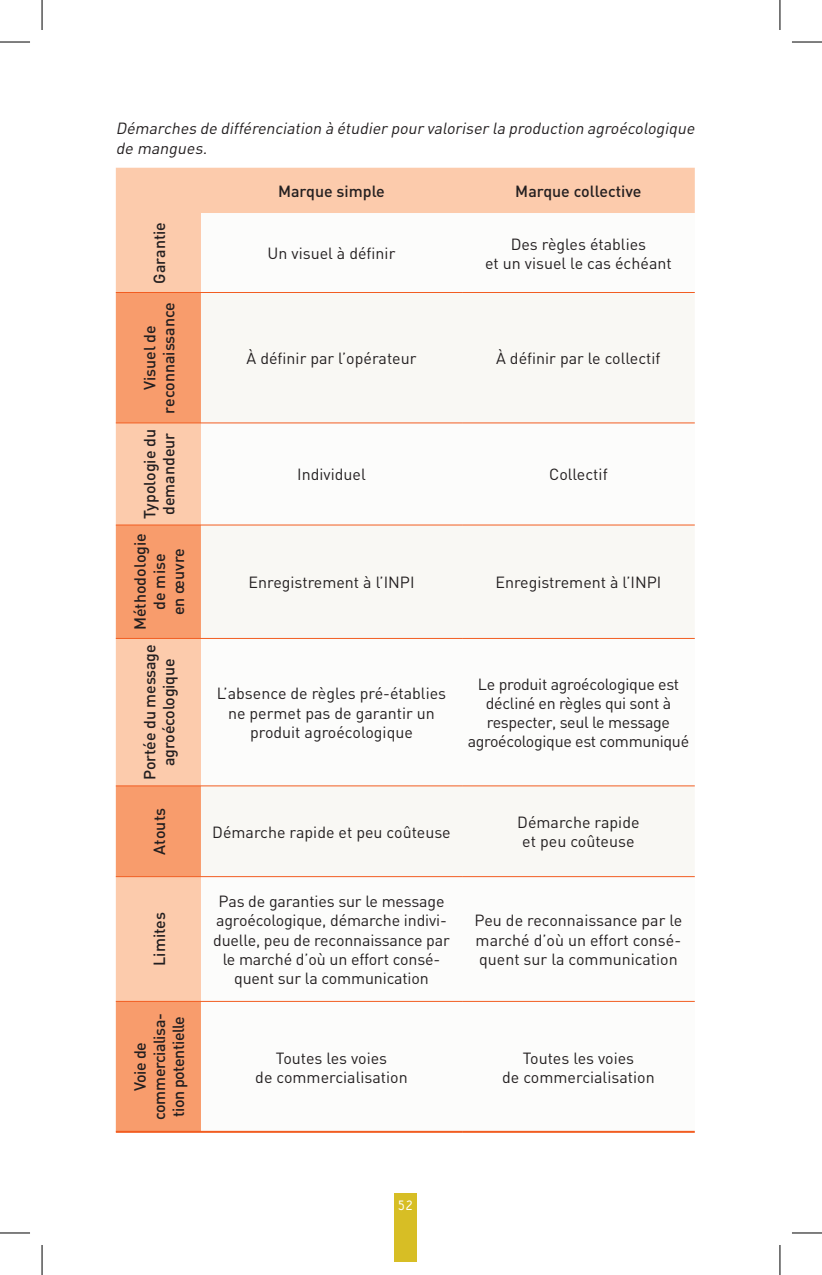
<style>
.page{position:relative;width:822px;height:1275px;background:#fff}
.page>*{position:absolute;margin:0;border:0;box-sizing:border-box;transform-origin:0 0}
.t1{font:16px/19.2px "DIN";color:#231f20;text-align:center}
.t2{font:500 16px/19.2px "DIN";color:#231f20;text-align:center}
.t3{font:16px/19.2px "DIN";letter-spacing:-.02em;color:#231f20;text-align:center}
.t4{font:italic 16px/20px "DIN";color:#231f20}
.t5{font:500 16px/19.2px "DIN";letter-spacing:-.03em;color:#231f20;text-align:center}
.t6{font:14px "VSV Melon Regular";color:#fff}
</style>
<div class="page">
<div style="left:116px;top:168px;width:578px;height:124px;background:#fccbac"></div>
<svg style="left:201px;top:213px;width:493px;height:788px"></svg>
<svg style="left:116px;top:293px;width:85px;height:837px;background:#f9b088"></svg>
<div style="left:201px;top:293px;width:493px;height:583px;background:#f9f8f4"></div>
<hr style="left:116px;top:292px;width:85px;height:1px;background:#f25d21">
<hr style="left:201px;top:292px;width:261px;height:1px;background:#f25d21">
<hr style="left:462px;top:292px;width:232px;height:1px;background:#f25d21">
<hr style="left:116px;top:422px;width:85px;height:1px;background:#f25d21">
<hr style="left:201px;top:422px;width:261px;height:1px;background:#f25d21">
<hr style="left:462px;top:422px;width:232px;height:1px;background:#f25d21">
<hr style="left:116px;top:524px;width:85px;height:1px;background:#f25d21">
<hr style="left:201px;top:524px;width:261px;height:1px;background:#f25d21">
<hr style="left:462px;top:524px;width:232px;height:1px;background:#f25d21">
<hr style="left:116px;top:638px;width:85px;height:1px;background:#f25d21">
<hr style="left:201px;top:638px;width:261px;height:1px;background:#f25d21">
<hr style="left:462px;top:638px;width:232px;height:1px;background:#f25d21">
<hr style="left:116px;top:785px;width:85px;height:1px;background:#f25d21">
<hr style="left:201px;top:785px;width:261px;height:1px;background:#f25d21">
<hr style="left:462px;top:785px;width:232px;height:1px;background:#f25d21">
<hr style="left:116px;top:1001px;width:85px;height:1px;background:#f25d21">
<hr style="left:201px;top:1001px;width:261px;height:1px;background:#f25d21">
<hr style="left:462px;top:1001px;width:232px;height:1px;background:#f25d21">
<hr style="left:116px;top:1130px;width:85px;height:2px;background:#f25d21">
<hr style="left:201px;top:1130px;width:261px;height:2px;background:#f25d21">
<hr style="left:462px;top:1130px;width:232px;height:2px;background:#f25d21">
<hr style="left:116px;top:876px;width:85px;height:1px;background:#f25d21">
<hr style="left:201px;top:876px;width:261px;height:1px;background:#f25d21">
<hr style="left:462px;top:876px;width:232px;height:1px;background:#f25d21">
<div style="left:393px;top:1193px;width:23px;height:68px;background:#d7be25"></div>
<hr style="left:0;top:42px;width:30px;height:1px;background:#000">
<hr style="left:791px;top:42px;width:30px;height:1px;background:#000">
<hr style="left:0;top:1232px;width:30px;height:1px;background:#000">
<hr style="left:791px;top:1232px;width:30px;height:1px;background:#000">
<hr style="left:42px;top:0;width:1px;height:30px;background:#000">
<hr style="left:42px;top:1245px;width:1px;height:30px;background:#000">
<hr style="left:779px;top:0;width:1px;height:30px;background:#000">
<hr style="left:779px;top:1245px;width:1px;height:30px;background:#000">
<p class="t4" style="left:116px;top:118px;width:583px">Démarches de différenciation à étudier pour valoriser la production agroécologique de mangues.</p>
<p class="t2" style="left:278px;top:181px;width:108px">Marque simple</p>
<p class="t2" style="left:515px;top:181px;width:128px">Marque collective</p>
<p class="t2" style="left:149px;top:284px;width:63px;rotate:-90deg">Garantie</p>
<p class="t1" style="left:267px;top:244px;width:129px">Un visuel à définir</p>
<p class="t1" style="left:485px;top:234px;width:188px">Des règles établies<br>et un visuel le cas échéant</p>
<p class="t2" style="left:139px;top:413px;width:113px;rotate:-90deg">Visuel de reconnaissance</p>
<p class="t2" style="left:139px;top:519px;width:91px;text-align:left;rotate:-90deg">Typologie du demandeur</p>
<p class="t2" style="left:130px;top:630px;width:99px;rotate:-90deg">Méthodologie de mise<br>en œuvre</p>
<p class="t2" style="left:139px;top:780px;width:137px;rotate:-90deg">Portée du message agroécologique</p>
<p class="t2" style="left:149px;top:854px;width:48px;rotate:-90deg">Atouts</p>
<p class="t2" style="left:149px;top:966px;width:55px;rotate:-90deg">Limites</p>
<p class="t5" style="left:130px;top:1119px;width:107px;rotate:-90deg">Voie de commercialisa&shy;tion potentielle</p>
<p class="t1" style="left:246px;top:348px;width:171px">À définir par l’opérateur</p>
<p class="t1" style="left:496px;top:348px;width:166px">À définir par le collectif</p>
<p class="t1" style="left:297px;top:465px;width:70px">Individuel</p>
<p class="t1" style="left:549px;top:465px;width:60px">Collectif</p>
<p class="t1" style="left:248px;top:572px;width:167px">Enregistrement à l’INPI</p>
<p class="t1" style="left:495px;top:572px;width:167px">Enregistrement à l’INPI</p>
<p class="t1" style="left:217px;top:684px;width:231px">L’absence de règles pré-établies ne permet pas de garantir un produit agroécologique</p>
<p class="t3" style="left:467px;top:674px;width:223px">Le produit agroécologique est décliné en règles qui sont à respecter, seul le message agroécologique est communiqué</p>
<p class="t1" style="left:212px;top:822px;width:240px">Démarche rapide et peu coûteuse</p>
<p class="t1" style="left:517px;top:812px;width:124px">Démarche rapide et peu coûteuse</p>
<p class="t1" style="left:213px;top:891px;width:238px">Pas de garanties sur le message agroécologique, démarche indivi&shy;duelle, peu de reconnaissance par le marché d’où un effort consé&shy;quent sur la communication</p>
<p class="t1" style="left:474px;top:910px;width:209px;text-align:justify">Peu de reconnaissance par le marché d’où un effort consé&shy;quent sur la communication</p>
<p class="t1" style="left:255px;top:1047px;width:154px">Toutes les voies<br>de commercialisation</p>
<p class="t1" style="left:502px;top:1047px;width:154px">Toutes les voies<br>de commercialisation</p>
<p class="t6" style="left:398px;top:1196px;width:16px">52</p>
</div>
